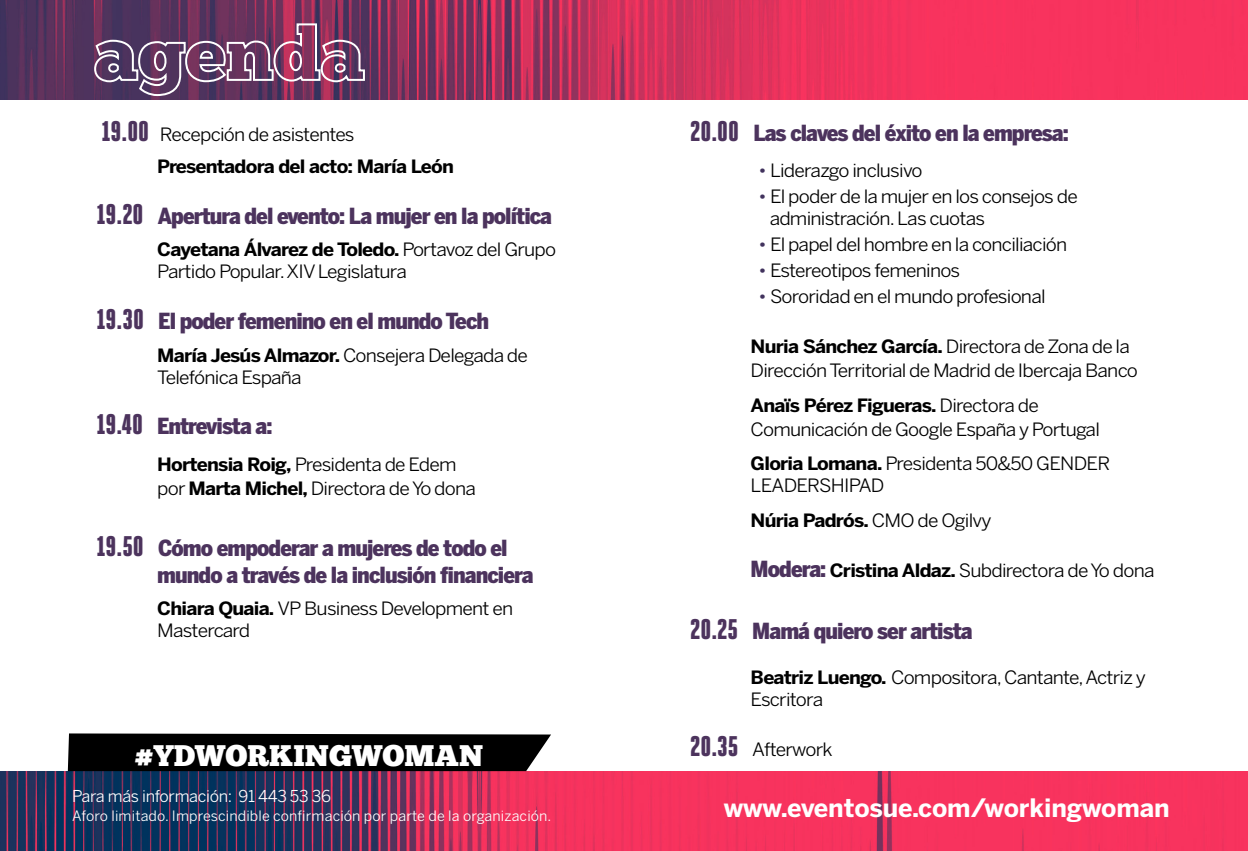
<style>
.page{position:relative;width:1248px;height:851px;background:#fff}
.page>*{position:absolute;margin:0;border:0;box-sizing:border-box;transform-origin:0 0}
.t1{font:29.8px "Chunk Five";color:#fff}
.t2{font:700 25.2px "Benton Sans";letter-spacing:-.005em;color:#fff}
.t3{font:900 22px/26.4px "Benton Sans Cond";letter-spacing:-.04em;color:#4c335d;scale:1.05 1}
.t4{font:18.2px/22px "Benton Sans";letter-spacing:-.04em;color:#000;scale:1.05 1}
.t5{font:700 18.2px "Benton Sans";letter-spacing:-.04em;color:#000;scale:1.05 1}
.t6{font:16.2px "Benton Sans";letter-spacing:-.02em;color:#fff}
.t7{font:14.2px "Benton Sans";letter-spacing:.01em;color:#fff}
.s1{font-family:"Heroic Condensed";font-weight:900;font-size:28.4px;color:#4c335d}
.s2{font-family:"Heroic Condensed";font-size:28.4px}
.s3{font-weight:700}
.s4{color:#41325d}
.s5{font-weight:400}
.s6{font-family:"Benton Sans Cond";font-weight:900;font-size:22px;color:#4c335d}
</style>
<div class="page">
<img style="left:0;top:771px;width:1247px;height:79px">
<img style="left:0;top:0;width:1247px;height:99px">
<svg style="left:93px;top:22px;width:273px;height:75px"></svg>
<div style="left:68px;top:733px;width:483px;height:38px;background:#000"></div>
<p class="t4" style="left:102px;top:123px;width:242px"><span class="s1">19.00</span> Recepción de asistentes</p>
<p class="t5" style="left:157px;top:156px;width:284px">Presentadora del acto: María León</p>
<p class="t3" style="left:97px;top:202px;width:435px"><span class="s2">19.20</span> Apertura del evento: La mujer en la política</p>
<p class="t4" style="left:157px;top:238px;width:381px"><span class="s3">Cayetana Álvarez de Toledo.</span> Portavoz del Grupo<br>Partido Popular. XIV Legislatura</p>
<p class="t3" style="left:97px;top:307px;width:375px"><span class="s2">19.30</span> El poder femenino en el mundo Tech</p>
<p class="t4" style="left:157px;top:343px;width:354px"><span class="s3">María Jesús Almazor.</span> Consejera Delegada de<br>Telefónica España</p>
<p class="t3" style="left:97px;top:413px;width:169px"><span class="s2">19.40</span> Entrevista a:</p>
<p class="t4" style="left:157px;top:452px;width:305px;line-height:24px"><span class="s3">Hortensia Roig,</span> Presidenta de Edem por <span class="s3">Marta Michel,</span> Directora de Yo dona</p>
<p class="t3" style="left:157px;top:535px;width:360px;text-indent:-60px"><span class="s2">19.50</span> Cómo empoderar a mujeres de todo el mundo a través de la inclusión financiera</p>
<p class="t4" style="left:157px;top:597px;width:340px"><span class="s3">Chiara Quaia.</span> VP Business Development en<br>Mastercard</p>
<p class="t1" style="left:134px;top:738px;width:350px">#YDWORKINGWOMAN</p>
<p class="t3" style="left:690px;top:119px;width:362px"><span class="s2">20.00</span> Las claves del éxito en la empresa:</p>
<p class="t4" style="left:758px;top:159px;width:158px"><span class="s4">•</span> Liderazgo inclusivo</p>
<p class="t4" style="left:769px;top:185px;width:295px;text-indent:-11px"><span class="s4">•</span> El poder de la mujer en los consejos de administración. Las cuotas</p>
<p class="t4" style="left:758px;top:233px;width:296px"><span class="s4">•</span> El papel del hombre en la conciliación</p>
<p class="t4" style="left:758px;top:259px;width:194px"><span class="s4">•</span> Estereotipos femeninos</p>
<p class="t4" style="left:758px;top:285px;width:275px"><span class="s4">•</span> Sororidad en el mundo profesional</p>
<p class="t4" style="left:750px;top:334px;width:370px;line-height:24px"><span class="s3">Nuria Sánchez García.</span> Directora de Zona de la<br>Dirección Territorial de Madrid de Ibercaja Banco</p>
<p class="t4" style="left:750px;top:393px;width:334px;line-height:24px"><span class="s3">Anaïs Pérez Figueras.</span> Directora de<br>Comunicación de Google España y Portugal</p>
<p class="t4" style="left:750px;top:452px;width:344px"><span class="s3">Gloria Lomana.</span> Presidenta 50&amp;50 GENDER<br>LEADERSHIPAD</p>
<p class="t5" style="left:750px;top:509px;width:231px">Núria Padrós. <span class="s5">CMO de Ogilvy</span></p>
<p class="t4" style="left:750px;top:559px;width:386px"><span class="s6">Modera:</span> <span class="s3">Cristina Aldaz.</span> Subdirectora de Yo dona</p>
<p class="t3" style="left:690px;top:617px;width:270px"><span class="s2">20.25</span> Mamá quiero ser artista</p>
<p class="t4" style="left:750px;top:665px;width:378px"><span class="s3">Beatriz Luengo.</span> Compositora, Cantante, Actriz y<br>Escritora</p>
<p class="t4" style="left:690px;top:738px;width:137px"><span class="s1">20.35</span> Afterwork</p>
<p class="t6" style="left:72px;top:786px;width:260px">Para más información: 91 443 53 36</p>
<p class="t7" style="left:72px;top:807px;width:481px">Aforo limitado. Imprescindible confirmación por parte de la organización.</p>
<p class="t2" style="left:723px;top:792px;width:447px">www.eventosue.com/workingwoman</p>
</div>
